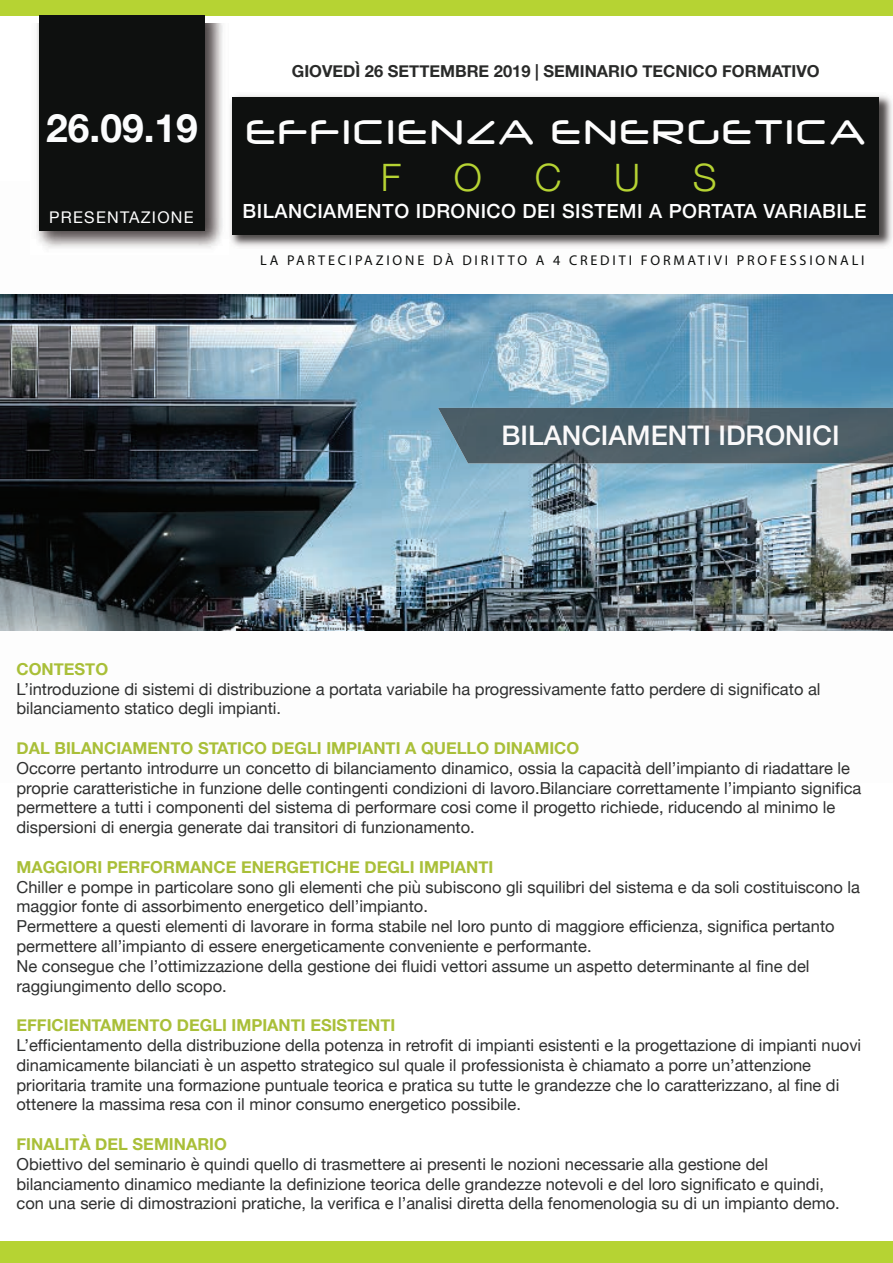
<style>
.page{position:relative;width:893px;height:1263px;background:#fff}
.page>*{position:absolute;margin:0;border:0;box-sizing:border-box;transform-origin:0 0}
.t1{font:40.05px "Neuropol";letter-spacing:.09em;color:#fdfdfd}
.t2{font:700 39px "Helvetica Neue";color:#fbfcfd}
.t3{font:300 37.8px "Helvetica Neue";color:#b6d333}
.t4{font:500 27px "Helvetica Neue";color:#faf9fa}
.t5{font:500 19.5px "Helvetica Neue";letter-spacing:.025em;color:#fff}
.t6{font:16.5px/19.8px "Helvetica Neue";color:#2e2f2f}
.t7{font:700 16.5px "Helvetica Neue";color:#a9bf38}
.t8{font:700 16.5px "Helvetica Neue";color:#292a29}
.t9{font:16.2px "Helvetica Neue";letter-spacing:.08em;color:#fff}
.t10{font:14.1px "Myriad Pro";letter-spacing:.2em;color:#0e100f}
</style>
<div class="page">
<img style="left:0;top:294px;width:893px;height:337px">
<div style="left:0;top:1242px;width:893px;height:21px;background:#b6d333"></div>
<div style="left:0;top:0;width:893px;height:16px;background:#b6d333"></div>
<img style="left:438px;top:408px;width:455px;height:55px">
<img style="left:230px;top:95px;width:663px;height:152px">
<div style="left:233px;top:97px;width:646px;height:138px;background:#0e100f"></div>
<img style="left:36px;top:23px;width:187px;height:225px">
<div style="left:39px;top:15px;width:166px;height:216px;background:#0e100f"></div>
<h2 class="t2" style="left:46px;top:98px;width:153px">26.09.19</h2>
<p class="t8" style="left:292px;top:58px;width:529px">GIOVEDÌ 26 SETTEMBRE 2019 | SEMINARIO TECNICO FORMATIVO</p>
<h1 class="t1" style="left:247px;top:111px;width:620px">EFFICIENZA ENERGETICA</h1>
<h3 class="t3" style="left:381px;top:147px;width:22px">F</h3>
<h3 class="t3" style="left:454px;top:147px;width:30px">O</h3>
<h3 class="t3" style="left:535px;top:147px;width:28px">C</h3>
<h3 class="t3" style="left:614px;top:147px;width:27px">U</h3>
<h3 class="t3" style="left:693px;top:147px;width:25px">S</h3>
<p class="t9" style="left:49px;top:205px;width:146px">PRESENTAZIONE</p>
<p class="t5" style="left:242px;top:196px;width:626px">BILANCIAMENTO IDRONICO DEI SISTEMI A PORTATA VARIABILE</p>
<p class="t10" style="left:260px;top:252px;width:606px">LA PARTECIPAZIONE DÀ DIRITTO A 4 CREDITI FORMATIVI PROFESSIONALI</p>
<h3 class="t4" style="left:502px;top:414px;width:339px">BILANCIAMENTI IDRONICI</h3>
<p class="t7" style="left:16px;top:656px;width:93px">CONTESTO</p>
<p class="t6" style="left:16px;top:680px;width:806px">L’introduzione di sistemi di distribuzione a portata variabile ha progressivamente fatto perdere di significato al bilanciamento statico degli impianti.</p>
<p class="t7" style="left:16px;top:735px;width:564px">DAL BILANCIAMENTO STATICO DEGLI IMPIANTI A QUELLO DINAMICO</p>
<p class="t6" style="left:16px;top:759px;width:846px">Occorre pertanto introdurre un concetto di bilanciamento dinamico, ossia la capacità dell’impianto di riadattare le proprie caratteristiche in funzione delle contingenti condizioni di lavoro.Bilanciare correttamente l’impianto significa permettere a tutti i componenti del sistema di performare cosi come il progetto richiede, riducendo al minimo le dispersioni di energia generate dai transitori di funzionamento.</p>
<p class="t7" style="left:16px;top:854px;width:478px">MAGGIORI PERFORMANCE ENERGETICHE DEGLI IMPIANTI</p>
<p class="t6" style="left:16px;top:878px;width:845px">Chiller e pompe in particolare sono gli elementi che più subiscono gli squilibri del sistema e da soli costituiscono la maggior fonte di assorbimento energetico dell’impianto.<br>Permettere a questi elementi di lavorare in forma stabile nel loro punto di maggiore efficienza, significa pertanto permettere all’impianto di essere energeticamente conveniente e performante.<br>Ne consegue che l’ottimizzazione della gestione dei fluidi vettori assume un aspetto determinante al fine del raggiungimento dello scopo.</p>
<p class="t7" style="left:16px;top:1012px;width:380px">EFFICIENTAMENTO DEGLI IMPIANTI ESISTENTI</p>
<p class="t6" style="left:16px;top:1036px;width:846px">L’efficientamento della distribuzione della potenza in retrofit di impianti esistenti e la progettazione di impianti nuovi dinamicamente bilanciati è un aspetto strategico sul quale il professionista è chiamato a porre un’attenzione prioritaria tramite una formazione puntuale teorica e pratica su tutte le grandezze che lo caratterizzano, al fine di ottenere la massima resa con il minor consumo energetico possibile.</p>
<p class="t7" style="left:16px;top:1131px;width:212px">FINALITÀ DEL SEMINARIO</p>
<p class="t6" style="left:16px;top:1155px;width:825px">Obiettivo del seminario è quindi quello di trasmettere ai presenti le nozioni necessarie alla gestione del bilanciamento dinamico mediante la definizione teorica delle grandezze notevoli e del loro significato e quindi, con una serie di dimostrazioni pratiche, la verifica e l’analisi diretta della fenomenologia su di un impianto demo.</p>
</div>
